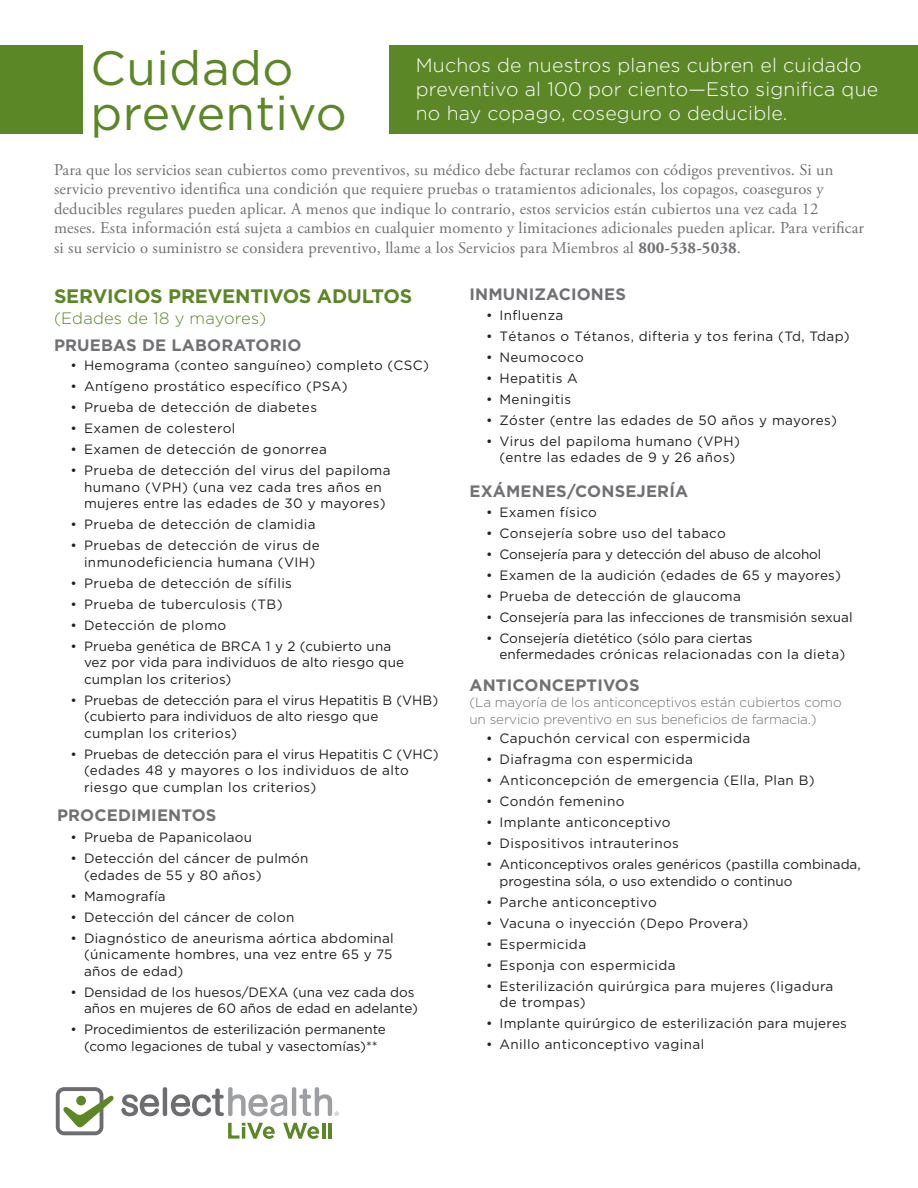
<style>
.page{position:relative;width:918px;height:1188px;background:#fff}
.page>*{position:absolute;margin:0;border:0;box-sizing:border-box;transform-origin:0 0}
.Selections_article_t{font:48px/45px "Gotham";letter-spacing:.01em;color:#5c8727}
.Selections_body_copy{font:300 19.5px/24.3px "Gotham";letter-spacing:.01em;color:#fff}
.PnT_Subheading{font:700 19.5px "Gotham";letter-spacing:-.01em;color:#5c8727}
.Flyer_Lead-in_Copy{font:16.5px/19.5px "Adobe Garamond Pro";letter-spacing:.01em;color:#717074}
.PnT_Subheading-2{font:700 16.5px "Gotham";letter-spacing:.01em;color:#717074}
.PnT_Subheading-3{font:300 16.5px "Gotham";letter-spacing:.01em;color:#5c8727}
.Flyer_Bulleted_List{font:700 16.5px "Gotham";letter-spacing:.01em;color:#717074}
.t1{font:13.5px/16.5px "Gotham";letter-spacing:.02em;color:#231f20}
.t2{font:13.5px/16.5px "Gotham";color:#231f20}
.PnT_Subheading-4{font:300 13.5px/16.5px "Gotham";letter-spacing:-.01em;color:#717074}
.t3{font:13.5px "Gotham";letter-spacing:-.01em;color:#231f20}
.s1{font-weight:700}
</style>
<div class="page">
<div style="left:0;top:45px;width:83px;height:88px;background:#5c8727"></div>
<div style="left:389px;top:45px;width:528px;height:88px;background:#5c8727"></div>
<svg style="left:56px;top:1087px;width:58px;height:48px"></svg>
<svg style="left:121px;top:1094px;width:38px;height:22px"></svg>
<hr style="left:163px;top:1087px;width:4px;height:29px;background:#6c6d70;border-radius:2px">
<hr style="left:292px;top:1087px;width:4px;height:29px;background:#9d9fa2;border-radius:2px">
<svg style="left:171px;top:1087px;width:116px;height:29px"></svg>
<svg style="left:299px;top:1087px;width:40px;height:29px"></svg>
<svg style="left:283px;top:1123px;width:36px;height:16px"></svg>
<svg style="left:228px;top:1123px;width:47px;height:16px"></svg>
<hr style="left:322px;top:1123px;width:3px;height:16px;background:#5c8727">
<hr style="left:329px;top:1123px;width:3px;height:16px;background:#5c8727">
<p class="Selections_article_t" style="left:91px;top:45px;width:258px">Cuidado preventivo</p>
<p class="Selections_body_copy" style="left:416px;top:52px;width:464px">Muchos de nuestros planes cubren el cuidado preventivo al 100 por ciento—Esto significa que no hay copago, coseguro o deducible.</p>
<p class="Flyer_Lead-in_Copy" style="left:54px;top:160px;width:812px">Para que los servicios sean cubiertos como preventivos, su médico debe facturar reclamos con códigos preventivos. Si un servicio preventivo identifica una condición que requiere pruebas o tratamientos adicionales, los copagos, coaseguros y deducibles regulares pueden aplicar. A menos que indique lo contrario, estos servicios están cubiertos una vez cada 12 meses. Esta información está sujeta a cambios en cualquier momento y limitaciones adicionales pueden aplicar. Para verificar si su servicio o suministro se considera preventivo, llame a los Servicios para Miembros al <span class="s1">800-538-5038</span>.</p>
<p class="PnT_Subheading" style="left:54px;top:284px;width:360px">SERVICIOS PREVENTIVOS ADULTOS</p>
<p class="PnT_Subheading-3" style="left:54px;top:309px;width:214px">(Edades de 18 y mayores)</p>
<p class="PnT_Subheading-2" style="left:54px;top:335px;width:249px">PRUEBAS DE LABORATORIO</p>
<p class="t1" style="left:70px;top:357px;width:360px">• Hemograma (conteo sanguíneo) completo (CSC)</p>
<p class="t1" style="left:70px;top:378px;width:279px">• Antígeno prostático específico (PSA)</p>
<p class="t1" style="left:70px;top:399px;width:248px">• Prueba de detección de diabetes</p>
<p class="t1" style="left:70px;top:420px;width:166px">• Examen de colesterol</p>
<p class="t1" style="left:70px;top:441px;width:258px">• Examen de detección de gonorrea</p>
<p class="t1" style="left:84px;top:462px;width:308px;text-indent:-14px">• Prueba de detección del virus del papiloma humano (VPH) (una vez cada tres años en mujeres entre las edades de 30 y mayores)</p>
<p class="t1" style="left:70px;top:516px;width:247px">• Prueba de detección de clamidia</p>
<p class="t1" style="left:84px;top:537px;width:237px;text-indent:-14px">• Pruebas de detección de virus de inmunodeficiencia humana (VIH)</p>
<p class="t1" style="left:70px;top:574px;width:223px">• Prueba de detección de sífilis</p>
<p class="t1" style="left:70px;top:595px;width:214px">• Prueba de tuberculosis (TB)</p>
<p class="t1" style="left:70px;top:616px;width:157px">• Detección de plomo</p>
<p class="t1" style="left:84px;top:637px;width:322px;text-indent:-14px">• Prueba genética de BRCA 1 y 2 (cubierto una vez por vida para individuos de alto riesgo que cumplan los criterios)</p>
<p class="t2" style="left:84px;top:691px;width:356px;text-indent:-14px">• Pruebas de detección para el virus Hepatitis B (VHB) (cubierto para individuos de alto riesgo que cumplan los criterios)</p>
<p class="t1" style="left:84px;top:745px;width:356px;text-indent:-14px">• Pruebas de detección para el virus Hepatitis C (VHC) (edades 48 y mayores o los individuos de alto riesgo que cumplan los criterios)</p>
<p class="Flyer_Bulleted_List" style="left:57px;top:806px;width:161px">PROCEDIMIENTOS</p>
<p class="t1" style="left:70px;top:829px;width:183px">• Prueba de Papanicolaou</p>
<p class="t1" style="left:84px;top:850px;width:226px;text-indent:-14px">• Detección del cáncer de pulmón (edades de 55 y 80 años)</p>
<p class="t1" style="left:70px;top:888px;width:97px">• Mamografía</p>
<p class="t1" style="left:70px;top:909px;width:225px">• Detección del cáncer de colon</p>
<p class="t1" style="left:84px;top:930px;width:311px;text-align:justify;text-indent:-14px">• Diagnóstico de aneurisma aórtica abdominal (únicamente hombres, una vez entre 65 y 75 años de edad)</p>
<p class="t2" style="left:70px;top:984px;width:349px;text-align:right">• Densidad de los huesos/DEXA (una vez cada dos años en mujeres de 60 años de edad en adelante)</p>
<p class="t2" style="left:70px;top:1021px;width:317px;text-align:center">• Procedimientos de esterilización permanente (como legaciones de tubal y vasectomías)**</p>
<p class="PnT_Subheading-2" style="left:470px;top:285px;width:158px">INMUNIZACIONES</p>
<p class="t1" style="left:486px;top:306px;width:79px">• Influenza</p>
<p class="t1" style="left:486px;top:327px;width:365px">• Tétanos o Tétanos, difteria y tos ferina (Td, Tdap)</p>
<p class="t1" style="left:486px;top:348px;width:99px">• Neumococo</p>
<p class="t1" style="left:486px;top:369px;width:93px">• Hepatitis A</p>
<p class="t1" style="left:486px;top:390px;width:87px">• Meningitis</p>
<p class="t1" style="left:486px;top:411px;width:352px">• Zóster (entre las edades de 50 años y mayores)</p>
<p class="t1" style="left:500px;top:432px;width:242px;text-indent:-14px">• Virus del papiloma humano (VPH) (entre las edades de 9 y 26 años)</p>
<p class="PnT_Subheading-2" style="left:470px;top:482px;width:220px">EXÁMENES/CONSEJERÍA</p>
<p class="t1" style="left:486px;top:504px;width:112px">• Examen físico</p>
<p class="t1" style="left:486px;top:525px;width:241px">• Consejería sobre uso del tabaco</p>
<p class="t3" style="left:486px;top:547px;width:337px">• Consejería para y detección del abuso de alcohol</p>
<p class="t1" style="left:486px;top:567px;width:356px">• Examen de la audición (edades de 65 y mayores)</p>
<p class="t1" style="left:486px;top:588px;width:256px">• Prueba de detección de glaucoma</p>
<p class="t2" style="left:486px;top:609px;width:368px">• Consejería para las infecciones de transmisión sexual</p>
<p class="t2" style="left:500px;top:630px;width:348px;text-indent:-14px">• Consejería dietético (sólo para ciertas enfermedades crónicas relacionadas con la dieta)</p>
<p class="PnT_Subheading-2" style="left:470px;top:675px;width:172px">ANTICONCEPTIVOS</p>
<p class="PnT_Subheading-4" style="left:470px;top:694px;width:374px">(La mayoría de los anticonceptivos están cubiertos como un servicio preventivo en sus beneficios de farmacia.)</p>
<p class="t1" style="left:486px;top:730px;width:266px">• Capuchón cervical con espermicida</p>
<p class="t1" style="left:486px;top:751px;width:208px">• Diafragma con espermicida</p>
<p class="t1" style="left:486px;top:772px;width:330px">• Anticoncepción de emergencia (Ella, Plan B)</p>
<p class="t1" style="left:486px;top:793px;width:140px">• Condón femenino</p>
<p class="t1" style="left:486px;top:814px;width:186px">• Implante anticonceptivo</p>
<p class="t1" style="left:486px;top:835px;width:195px">• Dispositivos intrauterinos</p>
<p class="t2" style="left:500px;top:856px;width:363px;text-indent:-14px">• Anticonceptivos orales genéricos (pastilla combinada, progestina sóla, o uso extendido o continuo</p>
<p class="t1" style="left:486px;top:894px;width:172px">• Parche anticonceptivo</p>
<p class="t1" style="left:486px;top:915px;width:264px">• Vacuna o inyección (Depo Provera)</p>
<p class="t1" style="left:486px;top:936px;width:102px">• Espermicida</p>
<p class="t1" style="left:486px;top:957px;width:191px">• Esponja con espermicida</p>
<p class="t1" style="left:500px;top:978px;width:335px;text-indent:-14px">• Esterilización quirúrgica para mujeres (ligadura de trompas)</p>
<p class="t1" style="left:486px;top:1015px;width:363px">• Implante quirúrgico de esterilización para mujeres</p>
<p class="t1" style="left:486px;top:1036px;width:220px">• Anillo anticonceptivo vaginal</p>
</div>
